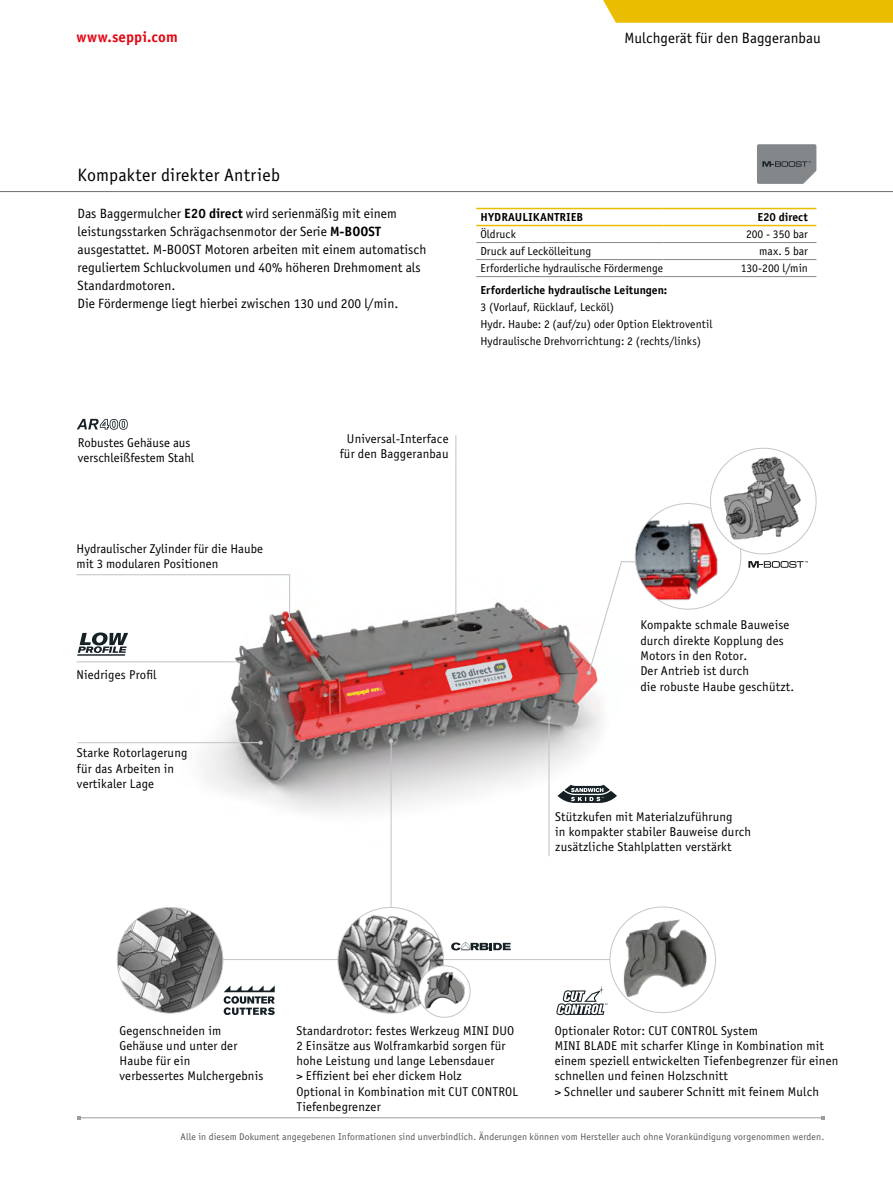
<style>
.page{position:relative;width:893px;height:1191px;background:#fff}
.page>*{position:absolute;margin:0;border:0;box-sizing:border-box;transform-origin:0 0}
.t1{font:18px "Officina Sans Book ITC";letter-spacing:.01em;color:#000}
.t2{font:15px "Officina Sans Book ITC";color:#000}
.t3{font:15px "Officina Sans Bold ITC";letter-spacing:.005em;color:#e30613}
.t4{font:13.5px/18px "Officina Sans Book ITC";color:#000}
.t5{font:12.75px/15.3px "Officina Sans Book ITC";letter-spacing:.01em;color:#000}
.t6{font:11.7px/17px "Officina Sans Book ITC";color:#000}
.t7{font:11.7px "Officina Sans Bold ITC";color:#000}
.t8{font:9.75px "Officina Sans Book ITC";letter-spacing:.01em;color:#575756}
.s1{font-family:"Officina Sans Bold ITC"}
</style>
<div class="page">
<div style="left:603px;top:0;width:290px;height:23px;background:#ebbd00"></div>
<hr style="left:0;top:191px;width:893px;height:1px;background:#706f6f">
<img style="left:162px;top:522px;width:473px;height:325px">
<hr style="left:147px;top:959px;width:466px;height:1px;background:#c6c6c6">
<hr style="left:391px;top:741px;width:1px;height:176px;background:#c6c6c6">
<svg style="left:389px;top:739px;width:4px;height:4px"></svg>
<hr style="left:78px;top:742px;width:183px;height:1px;background:#c6c6c6">
<svg style="left:258px;top:740px;width:5px;height:5px"></svg>
<hr style="left:455px;top:435px;width:1px;height:184px;background:#c6c6c6">
<svg style="left:454px;top:617px;width:4px;height:4px"></svg>
<img style="left:117px;top:907px;width:106px;height:106px;border-radius:53px">
<svg style="left:78px;top:632px;width:50px;height:21px"></svg>
<hr style="left:77px;top:654px;width:48px;height:1px;background:#162126">
<svg style="left:77px;top:419px;width:51px;height:11px"></svg>
<svg style="left:224px;top:985px;width:51px;height:30px"></svg>
<svg style="left:757px;top:144px;width:59px;height:40px;background:#848789"></svg>
<svg style="left:451px;top:942px;width:60px;height:8px"></svg>
<img style="left:338px;top:907px;width:106px;height:106px;border-radius:53px">
<hr style="left:79px;top:1117px;width:744px;height:1px;background:#9d9d9c">
<svg style="left:556px;top:985px;width:51px;height:30px"></svg>
<img style="left:610px;top:907px;width:105px;height:105px;border-radius:53px">
<img style="left:419px;top:966px;width:51px;height:46px">
<div style="left:418px;top:965px;width:52px;height:52px;border:1px solid #c6c6c6;border-radius:50%"></div>
<img style="left:447px;top:976px;width:20px;height:27px">
<svg style="left:557px;top:784px;width:60px;height:19px"></svg>
<hr style="left:77px;top:661px;width:167px;height:1px;background:#c6c6c6">
<svg style="left:242px;top:659px;width:5px;height:5px"></svg>
<svg style="left:748px;top:561px;width:60px;height:7px"></svg>
<hr style="left:548px;top:718px;width:1px;height:138px;background:#c6c6c6">
<svg style="left:547px;top:716px;width:4px;height:4px"></svg>
<svg style="left:587px;top:560px;width:48px;height:115px"></svg>
<img style="left:635px;top:503px;width:106px;height:106px">
<img style="left:710px;top:448px;width:106px;height:106px;border-radius:53px">
<svg style="left:76px;top:563px;width:216px;height:58px"></svg>
<hr style="left:476px;top:276px;width:187px;height:1px;background:#878787">
<hr style="left:663px;top:276px;width:153px;height:1px;background:#878787">
<hr style="left:476px;top:242px;width:187px;height:1px;background:#878787">
<hr style="left:663px;top:242px;width:153px;height:1px;background:#878787">
<hr style="left:476px;top:259px;width:187px;height:1px;background:#878787">
<hr style="left:663px;top:259px;width:153px;height:1px;background:#878787">
<hr style="left:476px;top:208px;width:187px;height:1px;background:#ebbd00">
<hr style="left:663px;top:208px;width:153px;height:1px;background:#ebbd00">
<hr style="left:476px;top:225px;width:187px;height:1px;background:#ebbd00">
<hr style="left:663px;top:225px;width:153px;height:1px;background:#ebbd00">
<p class="t3" style="left:77px;top:26px;width:103px">www.seppi.com</p>
<p class="t2" style="left:624px;top:28px;width:198px">Mulchgerät für den Baggeranbau</p>
<h1 class="t1" style="left:78px;top:163px;width:204px">Kompakter direkter Antrieb</h1>
<p class="t4" style="left:78px;top:203px;width:350px">Das Baggermulcher <span class="s1">E20 direct</span> wird serienmäßig mit einem leistungsstarken Schrägachsenmotor der Serie <span class="s1">M-BOOST </span>ausgestattet. M-BOOST Motoren arbeiten mit einem automatisch reguliertem Schluckvolumen und 40% höheren Drehmoment als Standardmotoren.<br>Die Fördermenge liegt hierbei zwischen 130 und 200 l/min.</p>
<p class="t7" style="left:481px;top:209px;width:104px">HYDRAULIKANTRIEB</p>
<p class="t7" style="left:757px;top:209px;width:52px">E20 direct</p>
<p class="t6" style="left:480px;top:225px;width:37px">Öldruck</p>
<p class="t6" style="left:746px;top:225px;width:63px">200 - 350 bar</p>
<p class="t6" style="left:480px;top:242px;width:112px">Druck auf Leckölleitung</p>
<p class="t6" style="left:759px;top:242px;width:50px">max. 5 bar</p>
<p class="t6" style="left:480px;top:259px;width:184px">Erforderliche hydraulische Fördermenge</p>
<p class="t6" style="left:741px;top:259px;width:69px">130-200 l/min</p>
<p class="t7" style="left:480px;top:282px;width:188px">Erforderliche hydraulische Leitungen:</p>
<p class="t6" style="left:480px;top:298px;width:233px">3 (Vorlauf, Rücklauf, Lecköl)<br>Hydr. Haube: 2 (auf/zu) oder Option Elektroventil<br>Hydraulische Drehvorrichtung: 2 (rechts/links)</p>
<p class="t5" style="left:78px;top:434px;width:118px">Robustes Gehäuse aus verschleißfestem Stahl</p>
<p class="t5" style="left:77px;top:540px;width:188px">Hydraulischer Zylinder für die Haube mit 3 modularen Positionen</p>
<p class="t5" style="left:77px;top:666px;width:82px">Niedriges Profil</p>
<p class="t5" style="left:77px;top:745px;width:112px">Starke Rotorlagerung für das Arbeiten in vertikaler Lage</p>
<p class="t5" style="left:340px;top:431px;width:110px;text-align:center">Universal-Interface für den Baggeranbau</p>
<p class="t5" style="left:640px;top:617px;width:155px">Kompakte schmale Bauweise durch direkte Kopplung des<br>Motors in den Rotor.<br>Der Antrieb ist durch<br>die robuste Haube geschützt.</p>
<p class="t5" style="left:555px;top:808px;width:197px">Stützkufen mit Materialzuführung<br>in kompakter stabiler Bauweise durch zusätzliche Stahlplatten verstärkt</p>
<p class="t5" style="left:119px;top:1022px;width:145px">Gegenschneiden im<br>Gehäuse und unter der<br>Haube für ein<br>verbessertes Mulchergebnis</p>
<p class="t5" style="left:296px;top:1022px;width:223px">Standardrotor: festes Werkzeug MINI DUO 2 Einsätze aus Wolframkarbid sorgen für hohe Leistung und lange Lebensdauer<br>&gt; Effizient bei eher dickem Holz<br>Optional in Kombination mit CUT CONTROL Tiefenbegrenzer</p>
<p class="t5" style="left:555px;top:1022px;width:285px">Optionaler Rotor: CUT CONTROL System<br>MINI BLADE mit scharfer Klinge in Kombination mit einem speziell entwickelten Tiefenbegrenzer für einen schnellen und feinen Holzschnitt<br>&gt; Schneller und sauberer Schnitt mit feinem Mulch</p>
<p class="t8" style="left:181px;top:1130px;width:645px">Alle in diesem Dokument angegebenen Informationen sind unverbindlich. Änderungen können vom Hersteller auch ohne Vorankündigung vorgenommen werden.</p>
</div>
